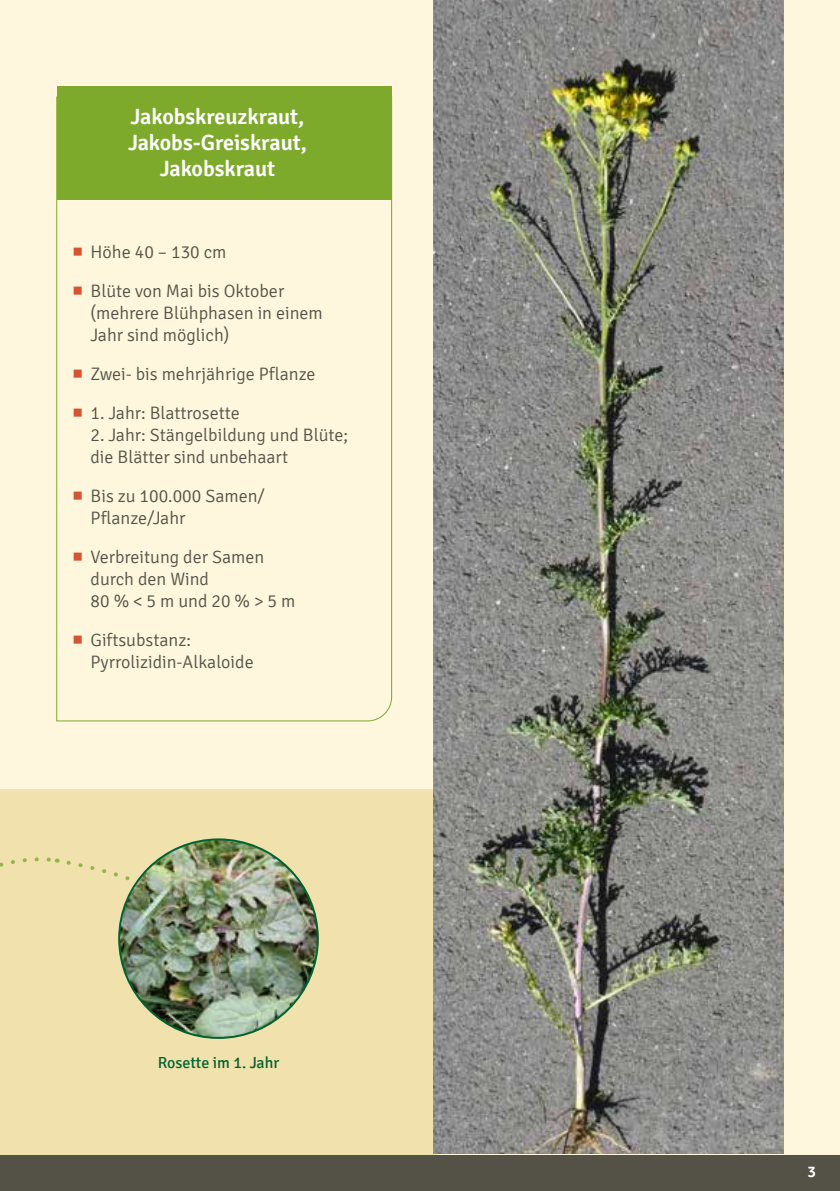
<style>
.page{position:relative;width:840px;height:1191px;background:#fff}
.page>*{position:absolute;margin:0;border:0;box-sizing:border-box;transform-origin:0 0}
.t1{font:600 22px/26px "Signika";color:#fff;text-align:center}
.t2{font:300 18px/22px "Signika";color:#545246}
.t3{font:16px "Signika";color:#006331}
.t4{font:600 16px "Signika";color:#fff}
</style>
<div class="page">
<div style="left:0;top:0;width:839px;height:1191px;background:#fef6d9"></div>
<div style="left:0;top:789px;width:437px;height:402px;background:#f1e1ad"></div>
<svg style="left:0;top:857px;width:58px;height:10px"></svg>
<svg style="left:66px;top:858px;width:93px;height:54px"></svg>
<div style="left:0;top:1155px;width:839px;height:36px;background:#545246"></div>
<img style="left:433px;top:0;width:349px;height:1153px">
<img style="left:119px;top:839px;width:198px;height:199px;border-radius:99px">
<svg style="left:56px;top:96px;width:336px;height:626px"></svg>
<div style="left:57px;top:86px;width:334px;height:113px;background:#7daa2b"></div>
<svg style="left:74px;top:248px;width:8px;height:8px"></svg>
<svg style="left:74px;top:287px;width:8px;height:8px"></svg>
<svg style="left:74px;top:370px;width:8px;height:8px"></svg>
<svg style="left:74px;top:409px;width:8px;height:8px"></svg>
<svg style="left:74px;top:492px;width:8px;height:8px"></svg>
<svg style="left:74px;top:553px;width:8px;height:8px"></svg>
<svg style="left:74px;top:636px;width:8px;height:8px"></svg>
<p class="t1" style="left:128px;top:104px;width:180px">Jakobskreuzkraut,<br>Jakobs-Greiskraut,<br>Jakobskraut</p>
<p class="t2" style="left:91px;top:233px;width:195px;line-height:39px">Höhe 40 – 130 cm<br>Blüte von Mai bis Oktober</p>
<p class="t2" style="left:91px;top:302px;width:234px">(mehrere Blühphasen in einem<br>Jahr sind möglich)</p>
<p class="t2" style="left:91px;top:363px;width:226px">Zwei- bis mehrjährige Pflanze</p>
<p class="t2" style="left:91px;top:402px;width:151px">1. Jahr: Blattrosette</p>
<p class="t2" style="left:91px;top:424px;width:259px">2. Jahr: Stängelbildung und Blüte; die Blätter sind unbehaart</p>
<p class="t2" style="left:91px;top:485px;width:176px">Bis zu 100.000 Samen/<br>Pflanze/Jahr</p>
<p class="t2" style="left:91px;top:546px;width:206px">Verbreitung der Samen durch den Wind<br>80 % &lt; 5 m und 20 % &gt; 5 m</p>
<p class="t2" style="left:91px;top:630px;width:164px">Giftsubstanz:<br>Pyrrolizidin-Alkaloide</p>
<p class="t3" style="left:158px;top:1053px;width:123px">Rosette im 1. Jahr</p>
<p class="t4" style="left:806px;top:1162px;width:10px">3</p>
</div>
